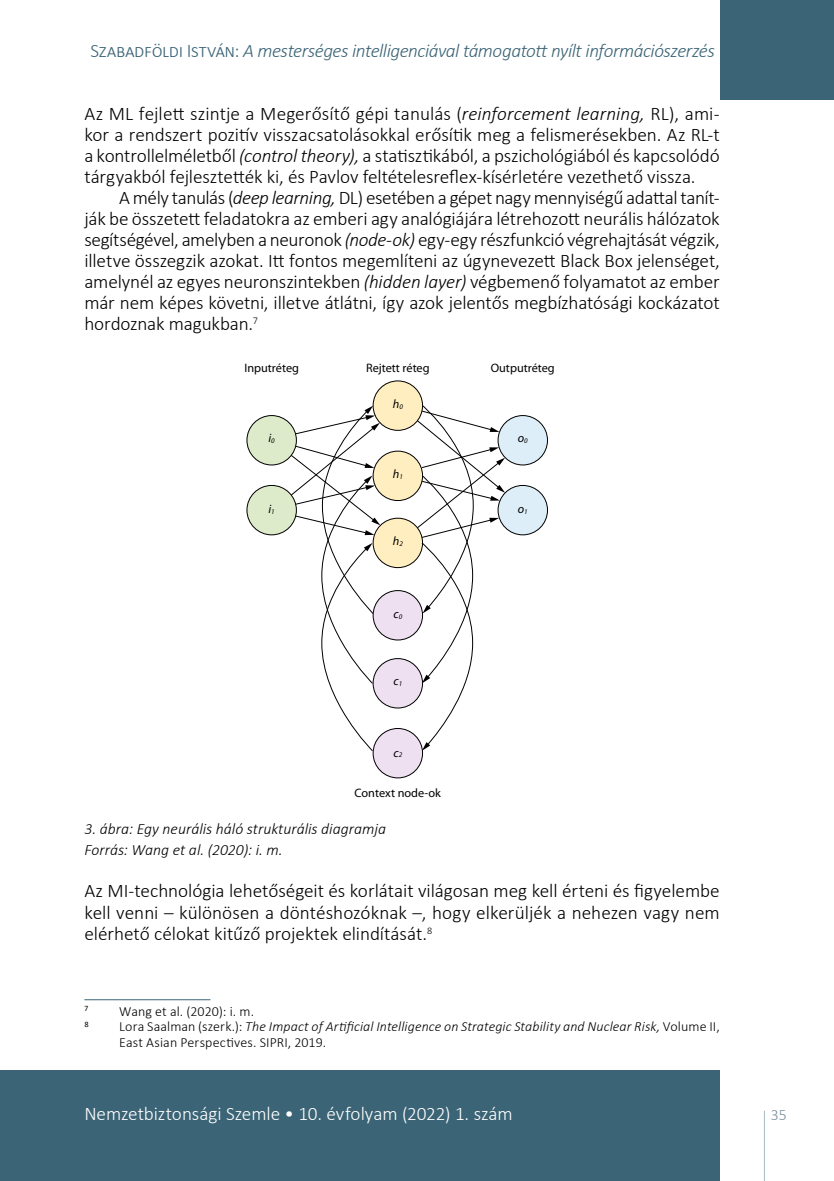
<style>
.page{position:relative;width:834px;height:1181px;background:#fff}
.page>*{position:absolute;margin:0;border:0;box-sizing:border-box;transform-origin:0 0}
.t1{font:300 19.25px/21px "Calibri";letter-spacing:-.005em;color:#000;text-align:justify}
.t2{font:italic 300 19.25px "Calibri";letter-spacing:-.025em;color:#3b6476}
.t3{font:300 19.25px "Calibri";letter-spacing:-.005em;color:#fff}
.t4{font:italic 300 15.75px/21px "Calibri";color:#000}
.t5{font:300 15.75px "Calibri";color:#778c9b}
.t6{font:italic 300 14px/15.8px "Calibri";letter-spacing:.01em;color:#000}
.t7{font:300 14px "Calibri";letter-spacing:.005em;color:#000}
.t8{font:12.25px "Myriad Pro";color:#000}
.t9{font:italic 12.25px "Myriad Pro";color:#000}
.t10{font:8.22px "Calibri";color:#000}
.s1{font-style:normal}
.s2{font-style:italic}
.s3{font-size:7.17px}
</style>
<div class="page">
<svg style="left:764px;top:1110px;width:1px;height:71px"></svg>
<div style="left:719px;top:0;width:114px;height:99px;background:#3b6476"></div>
<div style="left:0;top:1070px;width:719px;height:111px;background:#3b6476"></div>
<div style="left:373px;top:381px;width:49px;height:49px;background:#ffefc0;border-radius:50%"></div>
<div style="left:372px;top:380px;width:51px;height:51px;border:1px solid #000;border-radius:50%"></div>
<div style="left:247px;top:415px;width:49px;height:50px;background:#deebca;border-radius:50%"></div>
<div style="left:246px;top:415px;width:51px;height:50px;border:1px solid #000;border-radius:50%"></div>
<div style="left:247px;top:485px;width:49px;height:50px;background:#deebca;border-radius:50%"></div>
<div style="left:246px;top:485px;width:51px;height:50px;border:1px solid #000;border-radius:50%"></div>
<div style="left:498px;top:415px;width:49px;height:50px;background:#ddeef8;border-radius:50%"></div>
<div style="left:497px;top:415px;width:51px;height:50px;border:1px solid #000;border-radius:50%"></div>
<div style="left:498px;top:485px;width:49px;height:50px;background:#ddeef8;border-radius:50%"></div>
<div style="left:497px;top:485px;width:51px;height:50px;border:1px solid #000;border-radius:50%"></div>
<div style="left:373px;top:451px;width:49px;height:49px;background:#ffefc0;border-radius:50%"></div>
<div style="left:372px;top:451px;width:51px;height:50px;border:1px solid #000;border-radius:50%"></div>
<div style="left:373px;top:518px;width:49px;height:49px;background:#ffefc0;border-radius:50%"></div>
<div style="left:372px;top:518px;width:51px;height:50px;border:1px solid #000;border-radius:50%"></div>
<div style="left:373px;top:590px;width:49px;height:50px;background:#eee0f0;border-radius:50%"></div>
<div style="left:372px;top:590px;width:51px;height:50px;border:1px solid #000;border-radius:50%"></div>
<div style="left:373px;top:658px;width:49px;height:50px;background:#eee0f0;border-radius:50%"></div>
<div style="left:372px;top:658px;width:51px;height:50px;border:1px solid #000;border-radius:50%"></div>
<div style="left:373px;top:728px;width:49px;height:50px;background:#eee0f0;border-radius:50%"></div>
<div style="left:372px;top:728px;width:51px;height:50px;border:1px solid #000;border-radius:50%"></div>
<svg style="left:290px;top:406px;width:90px;height:345px"></svg>
<svg style="left:416px;top:405px;width:89px;height:346px"></svg>
<hr style="left:84px;top:999px;width:126px;height:1px;background:#3b6476">
<p class="t2" style="left:90px;top:39px;width:625px"><span class="s1">Szabadföldi István:</span> A mesterséges intelligenciával támogatott nyílt információszerzés</p>
<p class="t1" style="left:84px;top:103px;width:636px">Az ML fejlett szintje a Megerősítő gépi tanulás (<span class="s2">reinforcement learning,</span> RL), ami&shy;kor a rendszert pozitív visszacsatolásokkal erősítik meg a felismerésekben. Az RL-t a kontrollelméletből <span class="s2">(control theory),</span> a statisztikából, a pszichológiából és kapcsolódó tárgyakból fejlesztették ki, és Pavlov feltételesreflex-kísérletére vezethető vissza.</p>
<p class="t1" style="left:84px;top:187px;width:636px;text-indent:35px">A mély tanulás (<span class="s2">deep learning,</span> DL) esetében a gépet nagy mennyiségű adattal tanít&shy;ják be összetett feladatokra az emberi agy analógiájára létrehozott neurális hálózatok segítségével, amelyben a neuronok <span class="s2">(node-ok)</span> egy-egy részfunkció végrehajtását végzik, illetve összegzik azokat. Itt fontos megemlíteni az úgynevezett Black Box jelenséget, amelynél az egyes neuronszintekben <span class="s2">(hidden layer)</span> végbemenő folyamatot az ember már nem képes követni, illetve átlátni, így azok jelentős megbízhatósági kockázatot hordoznak magukban.<sup>7</sup></p>
<p class="t8" style="left:244px;top:360px;width:56px">Inputréteg</p>
<p class="t8" style="left:366px;top:360px;width:65px">Rejtett réteg</p>
<p class="t9" style="left:393px;top:397px;width:12px">h<span class="s3">0</span></p>
<p class="t9" style="left:268px;top:430px;width:8px">i<span class="s3">0</span></p>
<p class="t8" style="left:490px;top:360px;width:66px">Outputréteg</p>
<p class="t9" style="left:517px;top:430px;width:11px">o<span class="s3">0</span></p>
<p class="t9" style="left:268px;top:501px;width:8px">i<span class="s3">1</span></p>
<p class="t9" style="left:393px;top:466px;width:12px">h<span class="s3">1</span></p>
<p class="t9" style="left:393px;top:534px;width:12px">h<span class="s3">2</span></p>
<p class="t9" style="left:393px;top:606px;width:10px">c<span class="s3">0</span></p>
<p class="t9" style="left:393px;top:673px;width:10px">c<span class="s3">1</span></p>
<p class="t9" style="left:393px;top:745px;width:10px">c<span class="s3">2</span></p>
<p class="t8" style="left:354px;top:785px;width:88px">Context node-ok</p>
<p class="t9" style="left:517px;top:501px;width:11px">o<span class="s3">1</span></p>
<p class="t4" style="left:84px;top:818px;width:303px">3. ábra: Egy neurális háló strukturális diagramja<br>Forrás: Wang et al. (2020): i. m.</p>
<p class="t1" style="left:84px;top:880px;width:636px">Az MI-technológia lehetőségeit és korlátait világosan meg kell érteni és figyelembe kell venni – különösen a döntéshozóknak –, hogy elkerüljék a nehezen vagy nem elérhető célokat kitűző projektek elindítását.<sup>8</sup></p>
<p class="t10" style="left:84px;top:1002px;width:5px">7</p>
<p class="t7" style="left:119px;top:1002px;width:136px">Wang et al. (2020): i. m.</p>
<p class="t10" style="left:84px;top:1018px;width:6px">8</p>
<p class="t6" style="left:119px;top:1018px;width:602px"><span class="s1">Lora Saalman (szerk.):</span> The Impact of Artificial Intelligence on Strategic Stability and Nuclear Risk, <span class="s1">Volume II,<br>East Asian Perspectives. SIPRI, 2019.</span></p>
<p class="t3" style="left:84px;top:1102px;width:430px">Nemzetbiztonsági Szemle • 10. évfolyam (2022) 1. szám</p>
<p class="t5" style="left:770px;top:1105px;width:17px">35</p>
</div>
